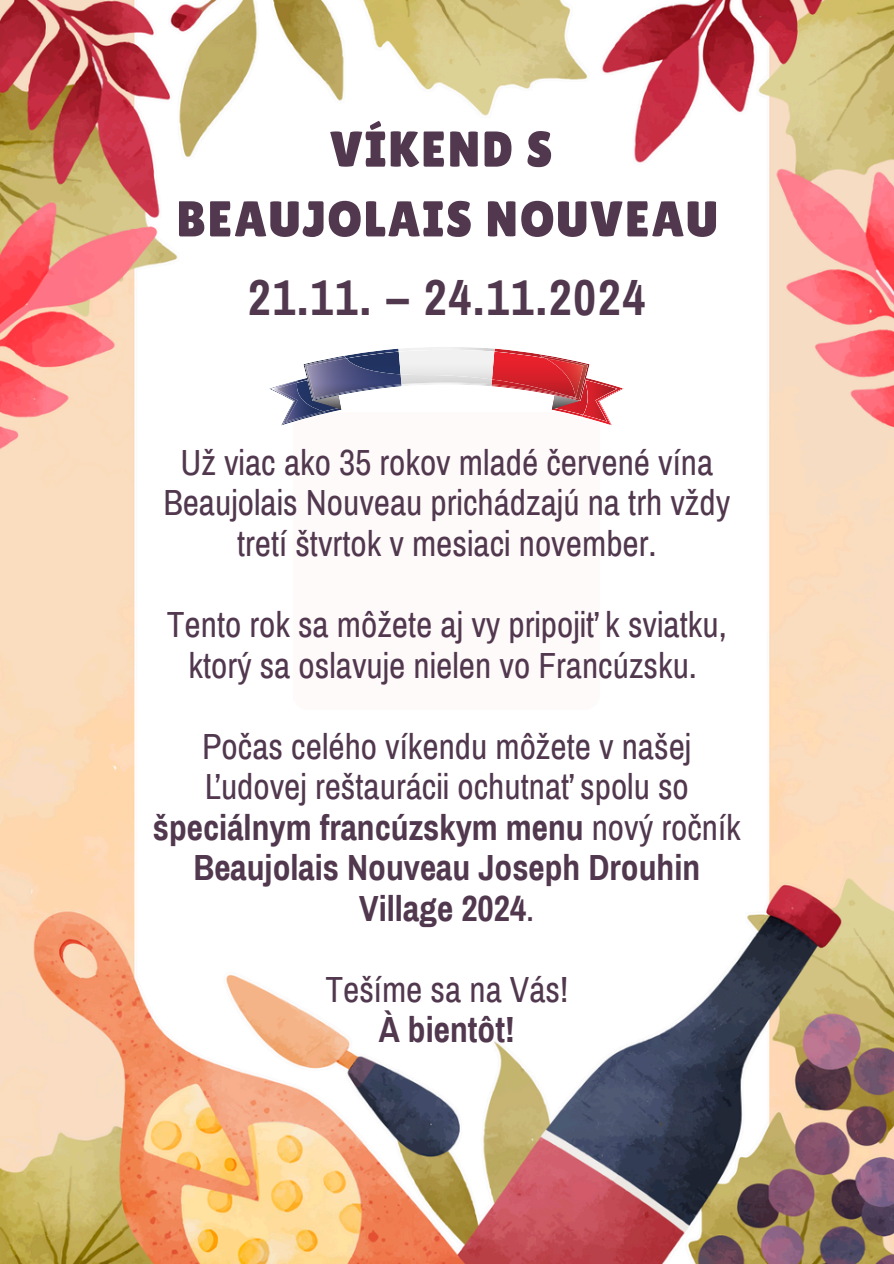
<style>
.page{position:relative;width:894px;height:1264px;background:#fff}
.page>*{position:absolute;margin:0;border:0;box-sizing:border-box;transform-origin:0 0}
.t1{font:50.25px/69.8px "Lilita One";letter-spacing:.035em;color:#51384e;text-align:center}
.t2{font:700 49.2px "Archivo Narrow";letter-spacing:.04em;color:#51384e}
.t3{font:35.55px/40.5px "Archivo Narrow";color:#51384e;text-align:center}
.t4{font:700 35.55px "Archivo Narrow";color:#51384e}
.s1{font-weight:700}
</style>
<div class="page">
<img style="left:0;top:0;width:893px;height:1263px">
<img style="left:293px;top:425px;width:306px;height:284px">
<svg style="left:269px;top:347px;width:355px;height:78px"></svg>
<img style="left:304px;top:356px;width:97px;height:44px">
<img style="left:491px;top:395px;width:48px;height:4px">
<img style="left:401px;top:384px;width:90px;height:1px">
<img style="left:307px;top:358px;width:94px;height:40px">
<img style="left:491px;top:379px;width:48px;height:16px">
<img style="left:400px;top:374px;width:92px;height:10px">
<img style="left:271px;top:381px;width:55px;height:43px">
<img style="left:282px;top:401px;width:12px;height:23px">
<img style="left:276px;top:383px;width:47px;height:38px">
<img style="left:539px;top:355px;width:48px;height:44px">
<img style="left:545px;top:358px;width:38px;height:39px">
<h2 class="t1" style="left:176px;top:114px;width:543px">VÍKEND S<br>BEAUJOLAIS NOUVEAU</h2>
<p class="t2" style="left:248px;top:272px;width:398px">21.11. – 24.11.2024</p>
<p class="t3" style="left:163px;top:443px;width:568px">Už viac ako 35 rokov mladé červené vína<br>Beaujolais Nouveau prichádzajú na trh vždy tretí štvrtok v mesiaci november.</p>
<p class="t3" style="left:167px;top:605px;width:561px">Tento rok sa môžete aj vy pripojiť k sviatku, ktorý sa oslavuje nielen vo Francúzsku.</p>
<p class="t3" style="left:153px;top:726px;width:589px">Počas celého víkendu môžete v našej Ľudovej reštaurácii ochutnať spolu so <span class="s1">špeciálnym francúzskym menu</span> nový ročník <span class="s1">Beaujolais Nouveau Joseph Drouhin Village 2024</span>.</p>
<p class="t3" style="left:325px;top:969px;width:244px">Tešíme sa na Vás!</p>
<p class="t4" style="left:379px;top:1011px;width:137px">À bientôt!</p>
</div>
